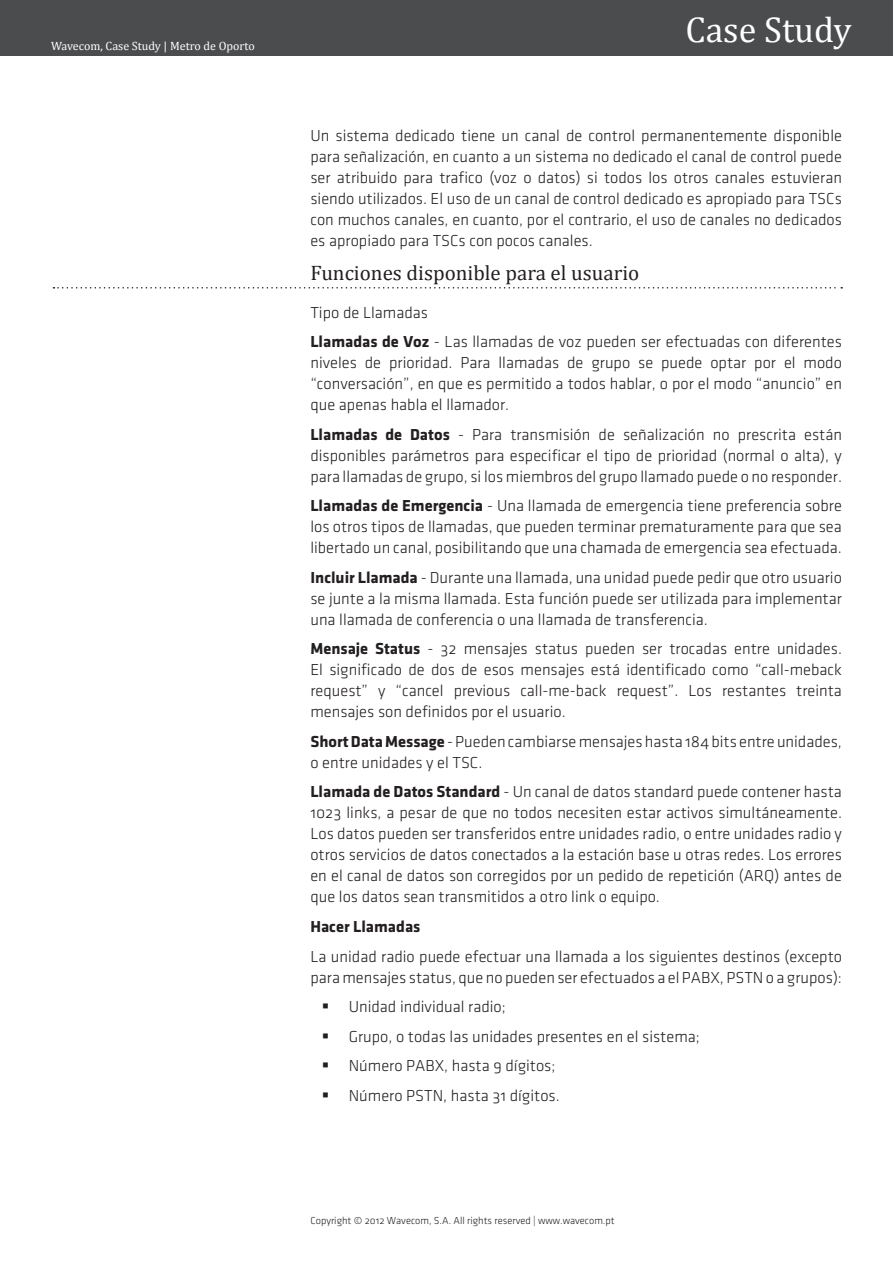
<style>
.page{position:relative;width:893px;height:1263px;background:#fff}
.page>*{position:absolute;margin:0;border:0;box-sizing:border-box;transform-origin:0 0}
.t1{font:36px "Cambria Math";color:#fff}
.Titulo{font:21px "Cambria";color:#231f20}
.enquadramento{font:16.5px/21px "Klavika Light OSF";color:#231f20;text-align:justify}
.lista_nao_ordenada{font:16.5px "Klavika Light OSF";color:#231f20}
.enquadramento-2{font:700 16.5px "Klavika";color:#231f20}
.t2{font:12px "Cambria";color:#fff}
.t3{font:10.5px "Klavika Light OSF";color:#231f20}
.s1{font-family:"Klavika";font-weight:700}
</style>
<div class="page">
<div style="left:0;top:0;width:893px;height:55px;background:#4b4c4d"></div>
<svg style="left:53px;top:287px;width:789px;height:2px"></svg>
<p class="t2" style="left:51px;top:39px;width:205px">Wavecom, Case Study | Metro de Oporto</p>
<h1 class="t1" style="left:685px;top:9px;width:168px">Case Study</h1>
<p class="enquadramento" style="left:310px;top:125px;width:533px">Un sistema dedicado tiene un canal de control permanentemente disponible para señalización, en cuanto a un sistema no dedicado el canal de control puede ser atribuido para trafico (voz o datos) si todos los otros canales estuvieran siendo utilizados. El uso de un canal de control dedicado es apropiado para TSCs con muchos canales, en cuanto, por el contrario, el uso de canales no dedicados es apropiado para TSCs con pocos canales.</p>
<p class="Titulo" style="left:310px;top:260px;width:330px">Funciones disponible para el usuario</p>
<p class="enquadramento" style="left:310px;top:302px;width:119px">Tipo de Llamadas</p>
<p class="enquadramento" style="left:310px;top:332px;width:533px"><span class="s1">Llamadas de Voz</span> - Las llamadas de voz pueden ser efectuadas con diferentes niveles de prioridad. Para llamadas de grupo se puede optar por el modo “conversación”, en que es permitido a todos hablar, o por el modo “anuncio” en que apenas habla el llamador.</p>
<p class="enquadramento" style="left:310px;top:424px;width:533px"><span class="s1">Llamadas de Datos</span> - Para transmisión de señalización no prescrita están disponibles parámetros para especificar el tipo de prioridad (normal o alta), y para llamadas de grupo, si los miembros del grupo llamado puede o no responder.</p>
<p class="enquadramento" style="left:310px;top:496px;width:533px"><span class="s1">Llamadas de Emergencia</span> - Una llamada de emergencia tiene preferencia sobre los otros tipos de llamadas, que pueden terminar prematuramente para que sea libertado un canal, posibilitando que una chamada de emergencia sea efectuada.</p>
<p class="enquadramento" style="left:310px;top:567px;width:533px"><span class="s1">Incluir Llamada</span> - Durante una llamada, una unidad puede pedir que otro usuario se junte a la misma llamada. Esta función puede ser utilizada para implementar una llamada de conferencia o una llamada de transferencia.</p>
<p class="enquadramento" style="left:310px;top:639px;width:533px"><span class="s1">Mensaje Status</span> - 32 mensajes status pueden ser trocadas entre unidades.<br>El significado de dos de esos mensajes está identificado como “call-meback request” y “cancel previous call-me-back request”. Los restantes treinta mensajes son definidos por el usuario.</p>
<p class="enquadramento" style="left:310px;top:731px;width:533px"><span class="s1">Short Data Message</span> - Pueden cambiarse mensajes hasta 184 bits entre unidades, o entre unidades y el TSC.</p>
<p class="enquadramento" style="left:310px;top:782px;width:533px"><span class="s1">Llamada de Datos Standard</span> - Un canal de datos standard puede contener hasta 1023 links, a pesar de que no todos necesiten estar activos simultáneamente.<br>Los datos pueden ser transferidos entre unidades radio, o entre unidades radio y otros servicios de datos conectados a la estación base u otras redes. Los errores en el canal de datos son corregidos por un pedido de repetición (ARQ) antes de que los datos sean transmitidos a otro link o equipo.</p>
<p class="enquadramento-2" style="left:310px;top:917px;width:112px">Hacer Llamadas</p>
<p class="enquadramento" style="left:310px;top:946px;width:533px">La unidad radio puede efectuar una llamada a los siguientes destinos (excepto para mensajes status, que no pueden ser efectuados a el PABX, PSTN o a grupos):</p>
<p class="lista_nao_ordenada" style="left:349px;top:998px;width:159px">Unidad individual radio;</p>
<p class="lista_nao_ordenada" style="left:349px;top:1027px;width:353px">Grupo, o todas las unidades presentes en el sistema;</p>
<p class="lista_nao_ordenada" style="left:349px;top:1057px;width:208px">Número PABX, hasta 9 dígitos;</p>
<p class="lista_nao_ordenada" style="left:349px;top:1086px;width:213px">Número PSTN, hasta 31 dígitos.</p>
<p class="t3" style="left:310px;top:1214px;width:306px">Copyright © 2012 Wavecom, S.A. All rights reserved | www.wavecom.pt</p>
</div>
